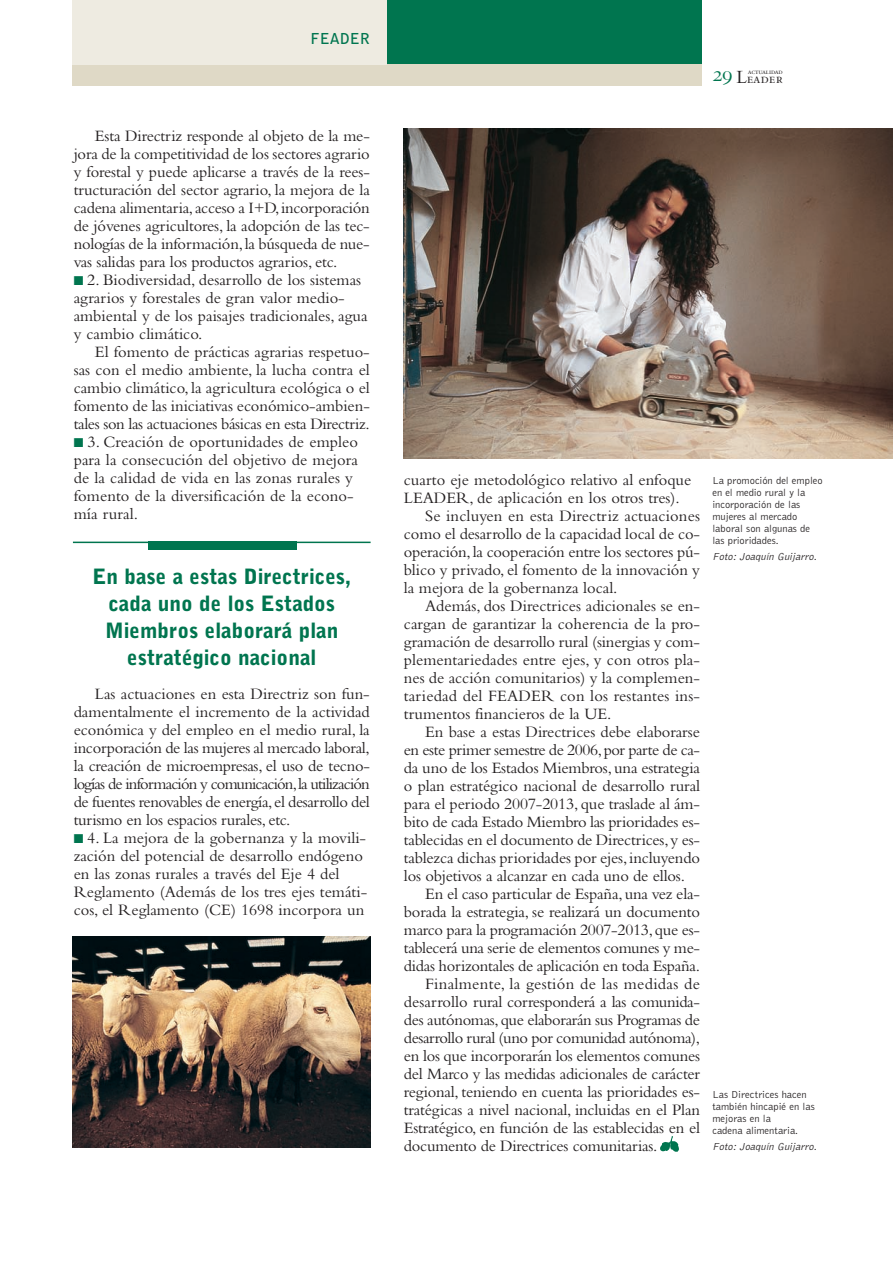
<style>
.page{position:relative;width:893px;height:1263px;background:#fff}
.page>*{position:absolute;margin:0;border:0;box-sizing:border-box;transform-origin:0 0}
.t1{font:22.5px "Bembo SC";color:#00754f}
.t2{font:900 21px/27px "Bell Gothic";color:#00754f;text-align:center}
.t3{font:16.5px/18px "Bembo";letter-spacing:-.005em;color:#231f20;text-align:justify}
.t4{font:16.5px "Bembo";letter-spacing:-.025em;color:#231f20}
.t5{font:16.5px "Bembo";letter-spacing:-.03em;color:#231f20}
.t6{font:16.5px "Bembo";letter-spacing:.02em;color:#231f20}
.t7{font:700 15px "Bell Gothic";color:#00754f}
.t8{font:14.25px "Bembo SC";letter-spacing:.015em;color:#231f20}
.t9{font:300 10.5px/12px "Bell Gothic";color:#231f20}
.t10{font:italic 300 10.5px "Bell Gothic";color:#231f20}
.t11{font:7.5px "Bembo SC";letter-spacing:-.04em;color:#231f20}
.s1{color:#00754f}
.s2{font-size:19.5px}
</style>
<div class="page">
<div style="left:72px;top:64px;width:629px;height:22px;background:#dfd9c6"></div>
<div style="left:72px;top:0;width:315px;height:64px;background:#eeebe1"></div>
<div style="left:387px;top:0;width:314px;height:64px;background:#00754f"></div>
<img style="left:660px;top:1136px;width:18px;height:15px">
<img style="left:404px;top:128px;width:489px;height:331px">
<img style="left:72px;top:936px;width:298px;height:211px">
<hr style="left:73px;top:542px;width:298px;height:1px;background:#00754f">
<div style="left:148px;top:541px;width:148px;height:9px;background:#00754f"></div>
<p class="t7" style="left:311px;top:32px;width:61px">FEADER</p>
<p class="t3" style="left:74px;top:128px;width:298px;text-indent:21px">Esta Directriz responde al objeto de la me&shy;jora de la competitividad de los sectores agrario y forestal y puede aplicarse a través de la rees&shy;tructuración del sector agrario, la mejora de la cadena alimentaria,acceso a I+D,incorporación de jóvenes agricultores, la adopción de las tec&shy;nologías de la información,la búsqueda de nue&shy;vas salidas para los productos agrarios, etc.</p>
<p class="t3" style="left:74px;top:272px;width:289px"><span class="s1">■</span> 2. Biodiversidad, desarrollo de los sistemas</p>
<p class="t3" style="left:74px;top:290px;width:273px">agrarios y forestales de gran valor medio-</p>
<p class="t3" style="left:74px;top:308px;width:295px">ambiental y de los paisajes tradicionales, agua</p>
<p class="t3" style="left:74px;top:326px;width:130px">y cambio climático.</p>
<p class="t3" style="left:95px;top:344px;width:276px">El fomento de prácticas agrarias respetuo-</p>
<p class="t3" style="left:74px;top:362px;width:298px">sas con el medio ambiente, la lucha contra el</p>
<p class="t3" style="left:74px;top:380px;width:298px">cambio climático, la agricultura ecológica o el</p>
<p class="t3" style="left:74px;top:398px;width:298px">fomento de las iniciativas económico-ambien-</p>
<p class="t3" style="left:74px;top:416px;width:298px">tales son las actuaciones básicas en esta Directriz.</p>
<p class="t3" style="left:74px;top:434px;width:286px;text-align:left"><span class="s1">■</span> 3. Creación de oportunidades de empleo para la consecución del objetivo de mejora de la calidad de vida en las zonas rurales y fomento de la diversificación de la econo&shy;mía rural.</p>
<p class="t2" style="left:92px;top:565px;width:260px">En base a estas Directrices, cada uno de los Estados<br>Miembros elaborará plan estratégico nacional</p>
<p class="t3" style="left:74px;top:686px;width:298px;text-indent:21px">Las actuaciones en esta Directriz son fun&shy;damentalmente el incremento de la actividad económica y del empleo en el medio rural, la incorporación de las mujeres al mercado laboral, la creación de microempresas, el uso de tecno&shy;logías de información y comunicación,la utilización de fuentes renovables de energía,el desarrollo del turismo en los espacios rurales, etc.</p>
<p class="t3" style="left:74px;top:830px;width:295px;text-align:left"><span class="s1">■</span> 4. La mejora de la gobernanza y la movili&shy;zación del potencial de desarrollo endógeno en las zonas rurales a través del Eje 4 del Reglamento (Además de los tres ejes temáti&shy;cos, el Reglamento (CE) 1698 incorpora un</p>
<p class="t1" style="left:713px;top:60px;width:22px">29</p>
<p class="t11" style="left:748px;top:67px;width:36px">actualidad</p>
<p class="t8" style="left:736px;top:69px;width:48px"><span class="s2">L</span>eader</p>
<p class="t3" style="left:404px;top:472px;width:289px">cuarto eje metodológico relativo al enfoque</p>
<p class="t3" style="left:404px;top:490px;width:277px">LEADER, de aplicación en los otros tres).</p>
<p class="t3" style="left:425px;top:508px;width:276px">Se incluyen en esta Directriz actuaciones</p>
<p class="t3" style="left:404px;top:526px;width:298px">como el desarrollo de la capacidad local de co-</p>
<p class="t3" style="left:404px;top:544px;width:298px">operación,la cooperación entre los sectores pú-</p>
<p class="t3" style="left:404px;top:562px;width:298px">blico y privado, el fomento de la innovación y</p>
<p class="t3" style="left:404px;top:580px;width:215px">la mejora de la gobernanza local.</p>
<p class="t3" style="left:425px;top:598px;width:276px">Además, dos Directrices adicionales se en-</p>
<p class="t3" style="left:404px;top:616px;width:298px">cargan de garantizar la coherencia de la pro-</p>
<p class="t3" style="left:404px;top:634px;width:298px">gramación de desarrollo rural (sinergias y com-</p>
<p class="t3" style="left:404px;top:652px;width:298px">plementariedades entre ejes, y con otros pla-</p>
<p class="t3" style="left:404px;top:670px;width:298px">nes de acción comunitarios) y la complemen-</p>
<p class="t3" style="left:404px;top:688px;width:298px">tariedad del FEADER con los restantes ins-</p>
<p class="t3" style="left:404px;top:706px;width:209px">trumentos financieros de la UE.</p>
<p class="t3" style="left:425px;top:724px;width:276px">En base a estas Directrices debe elaborarse</p>
<p class="t5" style="left:404px;top:744px;width:298px">en este primer semestre de 2006,por parte de ca-</p>
<p class="t3" style="left:404px;top:760px;width:298px">da uno de los Estados Miembros,una estrategia</p>
<p class="t3" style="left:404px;top:778px;width:298px">o plan estratégico nacional de desarrollo rural</p>
<p class="t3" style="left:404px;top:796px;width:298px">para el periodo 2007-2013, que traslade al ám-</p>
<p class="t3" style="left:404px;top:814px;width:298px">bito de cada Estado Miembro las prioridades es-</p>
<p class="t3" style="left:404px;top:832px;width:298px">tablecidas en el documento de Directrices,y es-</p>
<p class="t3" style="left:404px;top:850px;width:298px">tablezca dichas prioridades por ejes,incluyendo</p>
<p class="t3" style="left:404px;top:868px;width:283px">los objetivos a alcanzar en cada uno de ellos.</p>
<p class="t3" style="left:425px;top:886px;width:276px">En el caso particular de España,una vez ela-</p>
<p class="t3" style="left:404px;top:904px;width:298px">borada la estrategia, se realizará un documento</p>
<p class="t3" style="left:404px;top:922px;width:298px">marco para la programación 2007-2013,que es-</p>
<p class="t4" style="left:404px;top:942px;width:298px">tablecerá una serie de elementos comunes y me-</p>
<p class="t3" style="left:404px;top:958px;width:298px">didas horizontales de aplicación en toda España.</p>
<p class="t6" style="left:425px;top:978px;width:276px">Finalmente, la gestión de las medidas de</p>
<p class="t3" style="left:404px;top:994px;width:298px">desarrollo rural corresponderá a las comunida-</p>
<p class="t3" style="left:404px;top:1012px;width:298px">des autónomas,que elaborarán sus Programas de</p>
<p class="t4" style="left:404px;top:1032px;width:298px">desarrollo rural (uno por comunidad autónoma),</p>
<p class="t3" style="left:404px;top:1048px;width:298px">en los que incorporarán los elementos comunes</p>
<p class="t3" style="left:404px;top:1066px;width:298px">del Marco y las medidas adicionales de carácter</p>
<p class="t3" style="left:404px;top:1084px;width:298px">regional, teniendo en cuenta las prioridades es-</p>
<p class="t3" style="left:404px;top:1102px;width:298px">tratégicas a nivel nacional, incluidas en el Plan</p>
<p class="t3" style="left:404px;top:1120px;width:298px">Estratégico, en función de las establecidas en el</p>
<p class="t3" style="left:404px;top:1138px;width:255px">documento de Directrices comunitarias.</p>
<p class="t9" style="left:712px;top:474px;width:112px">La promoción del empleo en el medio rural y la incorporación de las mujeres al mercado laboral son algunas de las prioridades.</p>
<p class="t10" style="left:712px;top:552px;width:108px">Foto: Joaquín Guijarro.</p>
<p class="t9" style="left:712px;top:1089px;width:104px">Las Directrices hacen también hincapié en las mejoras en la<br>cadena alimentaria.</p>
<p class="t10" style="left:712px;top:1142px;width:108px">Foto: Joaquín Guijarro.</p>
</div>
